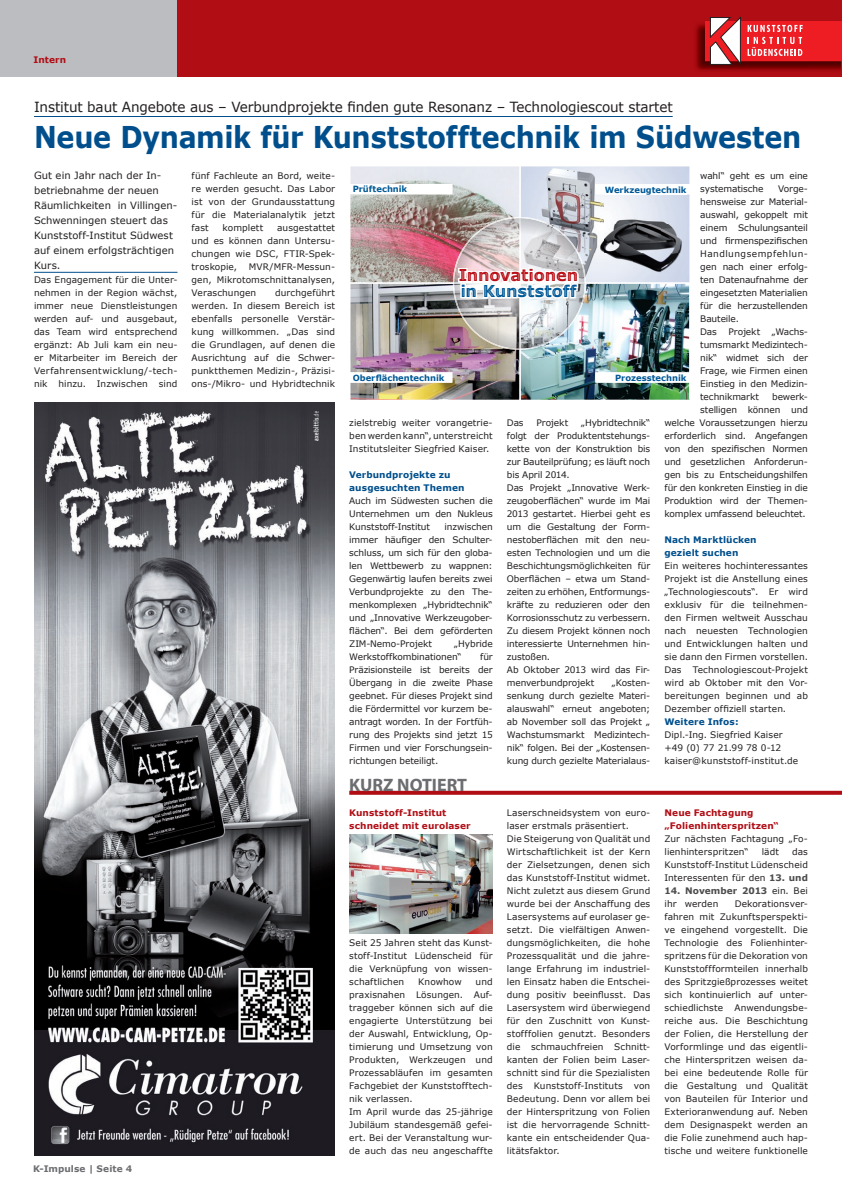
<style>
.page{position:relative;width:842px;height:1191px;background:#fff}
.page>*{position:absolute;margin:0;border:0;box-sizing:border-box;transform-origin:0 0}
.t1{font:700 30px "Verdana";letter-spacing:-.01em;color:#004f8c;scale:.9 1}
.t2{font:700 18px "Myriad";color:#6c6d70}
.t3{font:700 16.4px/15.8px "Verdana";letter-spacing:-.01em;color:#b90f17}
.t4{font:14px "Verdana";letter-spacing:-.01em;color:#231f20}
.t5{font:10px/15px "Verdana";letter-spacing:.005em;color:#231f20}
.t6{font:9px/13px "Verdana";letter-spacing:.005em;color:#231f20;text-align:justify}
.t7{font:700 9px/13px "Verdana";letter-spacing:.01em;color:#b00d15}
.t8{font:700 9px/13px "Verdana";letter-spacing:.01em;color:#004f8c}
.t9{font:9px/13px "Verdana";letter-spacing:-.015em;color:#231f20}
.t10{font:700 9px "Verdana";letter-spacing:.01em;color:#6c6d70}
.t11{font:700 8.5px "Verdana";color:#005997}
.s1{color:#004f8c}
.s2{color:#b00d15}
.s3{color:#005997}
.s4{font-weight:700;color:#4b4c4d}
</style>
<div class="page">
<div style="left:177px;top:0;width:664px;height:77px;background:#b00d15"></div>
<div style="left:0;top:0;width:177px;height:77px;background:#bcbdc0"></div>
<div style="left:194px;top:53px;width:614px;height:15px;background:#b00d15"></div>
<img style="left:693px;top:21px;width:148px;height:52px">
<img style="left:693px;top:53px;width:115px;height:15px">
<div style="left:705px;top:21px;width:137px;height:40px;background:#ee1d23"></div>
<svg style="left:710px;top:16px;width:31px;height:49px"></svg>
<svg style="left:748px;top:25px;width:55px;height:31px"></svg>
<svg style="left:841px;top:0;width:1px;height:77px"></svg>
<hr style="left:841px;top:21px;width:1px;height:40px;background:#ee1d23">
<svg style="left:349px;top:791px;width:493px;height:4px;background:#b31920"></svg>
<img style="left:34px;top:402px;width:301px;height:753px">
<hr style="left:34px;top:272px;width:143px;height:1px;background:#004f8c">
<hr style="left:34px;top:116px;width:639px;height:1px;background:#004f8c">
<img style="left:350px;top:166px;width:340px;height:234px">
<img style="left:349px;top:834px;width:144px;height:99px">
<p class="t7" style="left:33px;top:53px;width:34px">Intern</p>
<h3 class="t4" style="left:34px;top:98px;width:640px">Institut baut Angebote aus – Verbundprojekte finden gute Resonanz – Technologiescout startet</h3>
<h1 class="t1" style="left:34px;top:118px;width:854px">Neue Dynamik für Kunststofftechnik im Südwesten</h1>
<p class="t11" style="left:605px;top:184px;width:83px"><span class="s1">W</span>erkzeugtechnik</p>
<p class="t5" style="left:34px;top:168px;width:145px">Gut ein Jahr nach der In&shy;betriebnahme der neuen<br>Räumlichkeiten in Villingen-<br>Schwenningen steuert das<br>Kunststoff-Institut Südwest auf einem erfolgsträchtigen<br>Kurs.</p>
<p class="t6" style="left:34px;top:273px;width:145px">Das Engagement für die Unter&shy;nehmen in der Region wächst, immer neue Dienstleistungen werden auf- und ausgebaut, das Team wird entsprechend ergänzt: Ab Juli kam ein neu&shy;er Mitarbeiter im Bereich der Verfahrensentwicklung/-tech&shy;nik hinzu. Inzwischen sind</p>
<p class="t6" style="left:192px;top:169px;width:145px">fünf Fachleute an Bord, weite&shy;re werden gesucht. Das Labor ist von der Grundausstattung für die Materialanalytik jetzt fast</p>
<p class="t9" style="left:700px;top:169px;width:109px">wahl“ geht es um eine systematische</p>
<p class="t6" style="left:700px;top:182px;width:109px;text-align:left;text-indent:78px">Vorge&shy;hensweise zur Material&shy;auswahl, gekoppelt mit einem Schulungsanteil und firmenspezifischen<br>Handlungsempfehlun&shy;gen nach einer erfolg&shy;ten Datenaufnahme der eingesetzten Materialien für die herzustellenden<br>Bauteile.<br>Das</p>
<p class="t11" style="left:353px;top:184px;width:56px">Prüftechnik</p>
<p class="t6" style="left:223px;top:221px;width:42px">komplett</p>
<p class="t6" style="left:192px;top:221px;width:145px;text-indent:85px">ausgestattet und es können dann Untersu&shy;chungen wie DSC, FTIR-Spek&shy;troskopie,</p>
<p class="t6" style="left:192px;top:260px;width:145px;text-indent:57px">MVR/MFR-Messun&shy;gen, Mikrotomschnittanalysen, Veraschungen</p>
<h3 class="t3" style="left:458px;top:267px;width:122px"><span class="s2">I</span>nnovationen <span class="s1">i</span><span class="s3">n Kunststoff</span></h3>
<p class="t6" style="left:192px;top:286px;width:145px;text-indent:84px">durchgeführt werden. In diesem Bereich ist ebenfalls personelle Verstär&shy;kung willkommen. „Das sind die Grundlagen, auf denen die Ausrichtung auf die Schwer&shy;punktthemen Medizin-, Präzisi&shy;ons-/Mikro- und Hybridtechnik</p>
<p class="t6" style="left:700px;top:325px;width:109px;text-indent:72px">„Wachs&shy;tumsmarkt Medizintech&shy;nik“ widmet sich der Frage, wie Firmen einen Einstieg in den Medizin&shy;technikmarkt</p>
<p class="t6" style="left:728px;top:325px;width:33px">Projekt</p>
<p class="t11" style="left:353px;top:372px;width:93px">Oberflächentechnik</p>
<p class="t11" style="left:615px;top:372px;width:73px">Prozesstechnik</p>
<p class="t6" style="left:664px;top:390px;width:145px;text-align:right">bewerk-<br>stelligen können und<br>welche Voraussetzungen hierzu erforderlich sind. Angefangen von den spezifischen Normen und gesetzlichen Anforderun&shy;gen bis zu Entscheidungshilfen für den konkreten Einstieg in die<br>Produktion wird der Themen&shy;komplex umfassend beleuchtet.</p>
<p class="t8" style="left:664px;top:533px;width:94px">Nach Marktlücken gezielt suchen</p>
<p class="t6" style="left:664px;top:559px;width:145px">Ein weiteres hochinteressantes Projekt ist die Anstellung eines „Technologiescouts“. Er wird exklusiv für die teilnehmen&shy;den Firmen weltweit Ausschau nach neuesten Technologien und Entwicklungen halten und sie dann den Firmen vorstellen.<br>Das Technologiescout-Projekt wird ab Oktober mit den Vor&shy;bereitungen beginnen und ab Dezember offiziell starten.</p>
<p class="t8" style="left:664px;top:715px;width:76px">Weitere Infos:</p>
<p class="t6" style="left:664px;top:728px;width:135px;text-align:left">Dipl.-Ing. Siegfried Kaiser +49 (0) 77 21.99 78 0-12 kaiser@kunststoff-institut.de</p>
<p class="t6" style="left:349px;top:416px;width:145px">zielstrebig weiter vorangetrie&shy;ben werden kann“, unterstreicht Institutsleiter Siegfried Kaiser.</p>
<p class="t8" style="left:349px;top:468px;width:117px">Verbundprojekte zu ausgesuchten Themen</p>
<p class="t6" style="left:349px;top:494px;width:145px">Auch im Südwesten suchen die Unternehmen um den Nukleus Kunststoff-Institut</p>
<p class="t6" style="left:507px;top:416px;width:145px;text-align:left;text-indent:74px">„Hybridtechnik“ folgt der Produktentstehungs&shy;kette von der Konstruktion bis zur Bauteilprüfung; es läuft noch bis April 2014.<br>Das Projekt „Innovative Werk&shy;zeugoberflächen“ wurde im Mai<br>2013 gestartet. Hierbei geht es um die Gestaltung der Form&shy;nestoberflächen mit den neu&shy;esten Technologien und um die<br>Beschichtungsmöglichkeiten für<br>Oberflächen – etwa um Stand&shy;zeiten zu erhöhen, Entformungs&shy;kräfte zu reduzieren oder den<br>Korrosionsschutz zu verbessern.<br>Zu diesem Projekt können noch interessierte Unternehmen hin&shy;zustoßen.<br>Ab Oktober 2013 wird das Fir&shy;menverbundprojekt</p>
<p class="t6" style="left:507px;top:416px;width:18px">Das</p>
<p class="t6" style="left:536px;top:416px;width:33px">Projekt</p>
<p class="t6" style="left:349px;top:520px;width:145px;text-indent:95px">inzwischen immer häufiger den Schulter&shy;schluss, um sich für den globa&shy;len Wettbewerb zu wappnen:<br>Gegenwärtig laufen bereits zwei Verbundprojekte zu den The&shy;menkomplexen „Hybridtechnik“ und „Innovative Werkzeugober&shy;flächen“. Bei dem geförderten ZIM-Nemo-Projekt</p>
<p class="t6" style="left:349px;top:637px;width:145px;text-indent:105px">„Hybride<br>Werkstoffkombinationen“</p>
<p class="t6" style="left:349px;top:650px;width:145px;text-indent:131px">für Präzisionsteile ist bereits der Übergang in die zweite Phase geebnet. Für dieses Projekt sind die Fördermittel vor kurzem be&shy;antragt worden. In der Fortfüh&shy;rung des Projekts sind jetzt 15<br>Firmen und vier Forschungsein&shy;richtungen beteiligt.</p>
<p class="t6" style="left:507px;top:676px;width:145px;text-indent:105px">„Kosten&shy;senkung durch gezielte Materi&shy;alauswahl“ erneut angeboten; ab November soll das Projekt „ Wachstumsmarkt Medizintech&shy;nik“ folgen. Bei der „Kostensen&shy;kung durch gezielte Materialaus-</p>
<p class="t10" style="left:33px;top:1163px;width:101px">K-Impulse | Seite 4</p>
<h2 class="t2" style="left:349px;top:775px;width:119px">KURZ NOTIERT</h2>
<p class="t7" style="left:349px;top:806px;width:123px">Kunststoff-Institut schneidet mit eurolaser</p>
<p class="t6" style="left:349px;top:936px;width:145px">Seit 25 Jahren steht das Kunst&shy;stoff-Institut Lüdenscheid für die Verknüpfung von wissen&shy;schaftlichen</p>
<p class="t6" style="left:349px;top:975px;width:145px;text-align:left;text-indent:126px">und praxisnahen Lösungen. Auf&shy;traggeber können sich auf die engagierte Unterstützung bei der Auswahl, Entwicklung, Op&shy;timierung und Umsetzung von<br>Produkten, Werkzeugen und<br>Prozessabläufen im gesamten<br>Fachgebiet der Kunststofftech&shy;nik verlassen.<br>Im April wurde das 25-jährige<br>Jubiläum standesgemäß gefei&shy;ert. Bei der Veranstaltung wur&shy;de auch das neu angeschaffte</p>
<p class="t6" style="left:418px;top:975px;width:45px">Knowhow</p>
<p class="t6" style="left:507px;top:806px;width:145px;text-align:left">Laserschneidsystem von euro&shy;laser erstmals präsentiert.<br>Die Steigerung von Qualität und<br>Wirtschaftlichkeit ist der Kern der Zielsetzungen, denen sich das Kunststoff-Institut widmet.<br>Nicht zuletzt aus diesem Grund wurde bei der Anschaffung des<br>Lasersystems auf eurolaser ge&shy;setzt. Die vielfältigen Anwen&shy;dungsmöglichkeiten, die hohe<br>Prozessqualität und die jahre&shy;lange Erfahrung im industriel&shy;len Einsatz haben die Entschei&shy;dung positiv beeinflusst. Das<br>Lasersystem wird überwiegend für den Zuschnitt von Kunst&shy;stofffolien genutzt. Besonders die schmauchfreien Schnitt&shy;kanten der Folien beim Laser&shy;schnitt sind für die Spezialisten des Kunststoff-Instituts von<br>Bedeutung. Denn vor allem bei der Hinterspritzung von Folien ist die hervorragende Schnitt&shy;kante ein entscheidender Qua&shy;litätsfaktor.</p>
<p class="t7" style="left:664px;top:806px;width:116px">Neue Fachtagung „Folienhinterspritzen“</p>
<p class="t6" style="left:664px;top:832px;width:145px">Zur nächsten Fachtagung „Fo&shy;lienhinterspritzen“</p>
<p class="t6" style="left:664px;top:845px;width:145px;text-indent:128px">das Kunststoff-Institut Lüdenscheid Interessenten für den <span class="s4">13. und</span></p>
<p class="t6" style="left:664px;top:884px;width:145px"><span class="s4">14. November 2013</span> ein. Bei ihr werden</p>
<p class="t6" style="left:762px;top:845px;width:19px">lädt</p>
<p class="t6" style="left:664px;top:897px;width:145px;text-indent:70px">Dekorationsver&shy;fahren mit Zukunftsperspekti&shy;ve eingehend vorgestellt. Die Technologie des Folienhinter&shy;spritzens für die Dekoration von Kunststoffformteilen innerhalb des Spritzgießprozesses weitet sich kontinuierlich auf unter&shy;schiedlichste</p>
<p class="t6" style="left:664px;top:1001px;width:145px;text-indent:70px">Anwendungsbe&shy;reiche aus. Die Beschichtung der Folien, die Herstellung der Vorformlinge und das eigentli&shy;che Hinterspritzen weisen da&shy;bei eine bedeutende Rolle für die Gestaltung und Qualität von Bauteilen für Interior und Exterioranwendung auf. Neben dem Designaspekt werden an die Folie zunehmend auch hap&shy;tische und weitere funktionelle</p>
</div>
